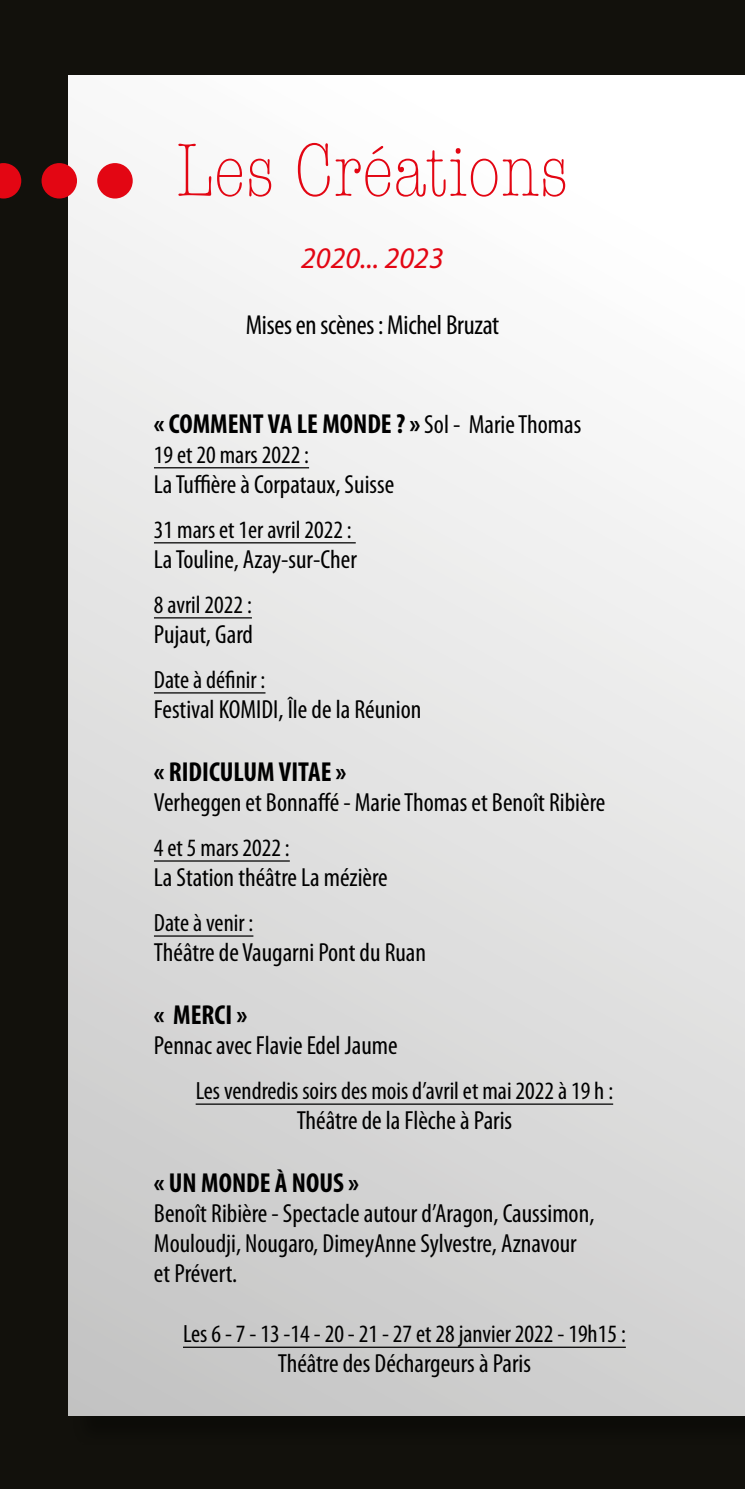
<style>
.page{position:relative;width:745px;height:1489px;background:#fff}
.page>*{position:absolute;margin:0;border:0;box-sizing:border-box;transform-origin:0 0}
.t1{font:300 condensed 77.5px "American Typewriter";color:#e30613}
.t2{font:italic 30px "Myriad Pro";color:#e30613}
.t3{font:700 condensed 27.5px "Myriad Pro";color:#000}
.t4{font:condensed 27.5px "Myriad Pro";letter-spacing:-.01em;color:#000}
.t5{font:condensed 26.25px/30px "Myriad Pro";color:#000}
.t6{font:condensed 25px "Myriad Pro";color:#000}
.s1{font-weight:400;font-size:26.25px}
</style>
<div class="page">
<div style="left:0;top:0;width:744px;height:1488px;background:#12110c"></div>
<div style="left:72px;top:79px;width:672px;height:1367px;background:#000;opacity:.3"></div>
<div style="left:68px;top:75px;width:676px;height:1339px;background:linear-gradient(to bottom,#fff,#c9c9c9)"></div>
<hr style="left:154px;top:467px;width:155px;height:1px;background:#000">
<hr style="left:154px;top:542px;width:201px;height:1px;background:#000">
<hr style="left:154px;top:617px;width:98px;height:1px;background:#000">
<hr style="left:154px;top:692px;width:111px;height:1px;background:#000">
<hr style="left:154px;top:860px;width:135px;height:1px;background:#000">
<hr style="left:154px;top:935px;width:99px;height:1px;background:#000">
<hr style="left:195px;top:1103px;width:417px;height:1px;background:#000">
<hr style="left:183px;top:1346px;width:442px;height:1px;background:#000">
<svg style="left:0;top:163px;width:21px;height:35px"></svg>
<div style="left:42px;top:163px;width:35px;height:35px;background:#e30613;border-radius:50%"></div>
<div style="left:97px;top:163px;width:36px;height:35px;background:#e30613;border-radius:50%"></div>
<h1 class="t1" style="left:176px;top:118px;width:394px">Les Créations</h1>
<p class="t2" style="left:301px;top:239px;width:144px">2020... 2023</p>
<p class="t4" style="left:245px;top:308px;width:255px">Mises en scènes : Michel Bruzat</p>
<p class="t3" style="left:154px;top:406px;width:428px">« COMMENT VA LE MONDE ? »<span class="s1">Sol - Marie Thomas</span></p>
<p class="t6" style="left:154px;top:439px;width:156px">19 et 20 mars 2022 :</p>
<p class="t5" style="left:154px;top:469px;width:242px">La Tuffière à Corpataux, Suisse</p>
<p class="t6" style="left:154px;top:514px;width:199px">31 mars et 1er avril 2022 :</p>
<p class="t5" style="left:154px;top:544px;width:204px">La Touline, Azay-sur-Cher</p>
<p class="t6" style="left:154px;top:589px;width:99px">8 avril 2022 :</p>
<p class="t5" style="left:154px;top:619px;width:100px">Pujaut, Gard</p>
<p class="t6" style="left:154px;top:664px;width:113px">Date à définir :</p>
<p class="t5" style="left:154px;top:694px;width:269px">Festival KOMIDI, Île de la Réunion</p>
<p class="t3" style="left:154px;top:754px;width:194px">« RIDICULUM VITAE »</p>
<p class="t5" style="left:154px;top:787px;width:452px">Verheggen et Bonnaffé - Marie Thomas et Benoît Ribière</p>
<p class="t6" style="left:154px;top:832px;width:137px">4 et 5 mars 2022 :</p>
<p class="t5" style="left:154px;top:862px;width:235px">La Station théâtre La mézière</p>
<p class="t6" style="left:154px;top:907px;width:101px">Date à venir :</p>
<p class="t5" style="left:154px;top:937px;width:273px">Théâtre de Vaugarni Pont du Ruan</p>
<p class="t3" style="left:154px;top:997px;width:95px">« MERCI »</p>
<p class="t5" style="left:154px;top:1030px;width:245px">Pennac avec Flavie Edel Jaume</p>
<p class="t6" style="left:195px;top:1075px;width:419px">Les vendredis soirs des mois d’avril et mai 2022 à 19 h :</p>
<p class="t5" style="left:296px;top:1105px;width:217px">Théâtre de la Flèche à Paris</p>
<p class="t3" style="left:154px;top:1165px;width:206px">« UN MONDE À NOUS »</p>
<p class="t5" style="left:154px;top:1198px;width:441px">Benoît Ribière - Spectacle autour d’Aragon, Caussimon,<br>Mouloudji, Nougaro, DimeyAnne Sylvestre, Aznavour et Prévert.</p>
<p class="t6" style="left:183px;top:1318px;width:444px">Les 6 - 7 - 13 -14 - 20 - 21 - 27 et 28 janvier 2022 - 19h15 :</p>
<p class="t5" style="left:277px;top:1348px;width:254px">Théâtre des Déchargeurs à Paris</p>
</div>
